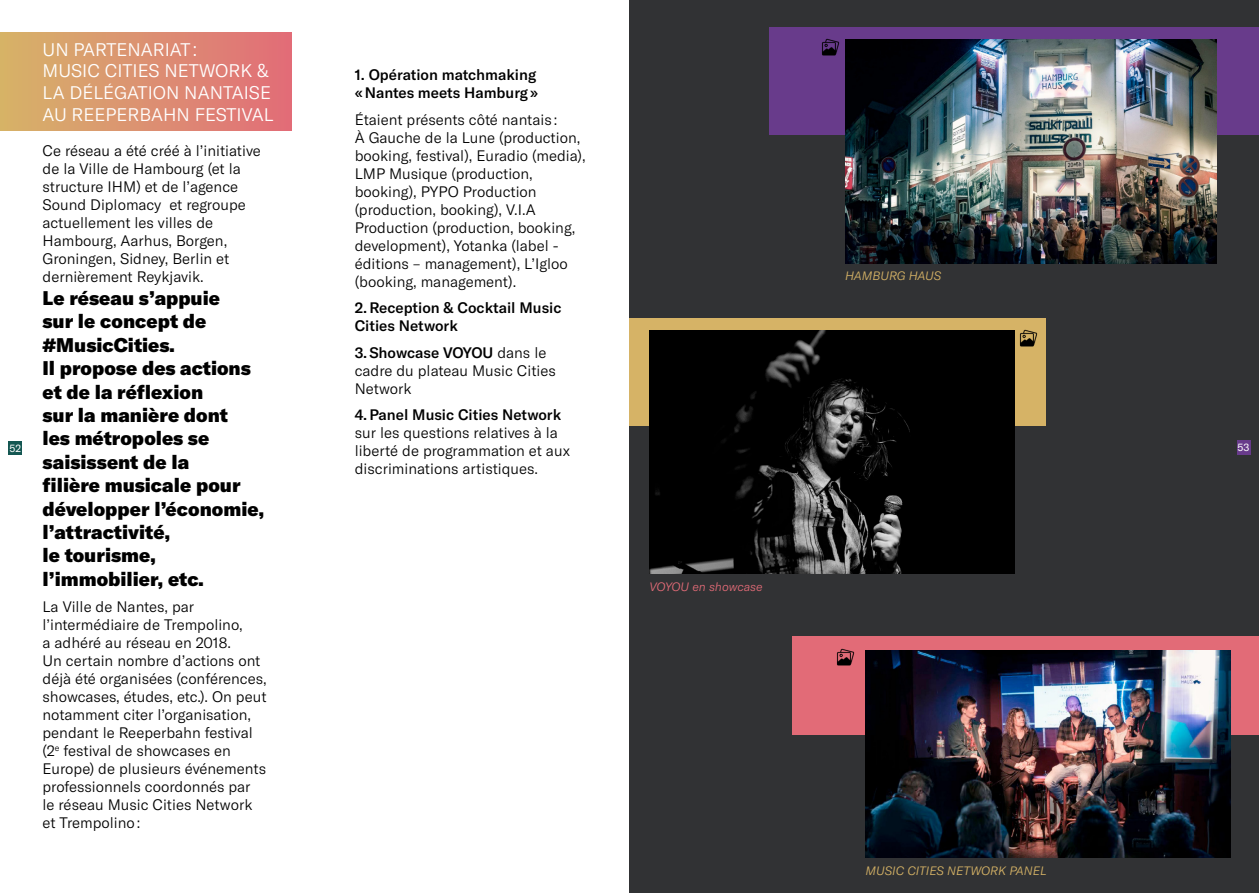
<style>
.page{position:relative;width:1259px;height:893px;background:#fff}
.page>*{position:absolute;margin:0;border:0;box-sizing:border-box;transform-origin:0 0}
.t1{font:900 19.5px/23.4px "GT America";color:#000}
.t2{font:300 18px/21.6px "GT America";color:#fff}
.t3{font:300 15px/18px "GT America";color:#000}
.t4{font:500 15px/18px "GT America";color:#000}
.t5{font:italic 300 12px "GT America";color:#d6b366}
.t6{font:italic 300 12px "GT America";color:#e26b77}
.t7{font:10.5px "GT America";color:#fff}
.s1{font-weight:500}
</style>
<div class="page">
<div style="left:629px;top:0;width:630px;height:893px;background:#313234"></div>
<div style="left:8px;top:441px;width:14px;height:14px;background:#145752"></div>
<div style="left:1236px;top:441px;width:14px;height:14px;background:#683b8b"></div>
<div style="left:0;top:32px;width:291px;height:98px;background:linear-gradient(to right,#d6b369,#e26d79)"></div>
<div style="left:770px;top:27px;width:489px;height:108px;background:#683b8b"></div>
<img style="left:845px;top:40px;width:371px;height:223px">
<img style="left:822px;top:38px;width:17px;height:18px">
<div style="left:629px;top:318px;width:416px;height:108px;background:#d6b366"></div>
<img style="left:649px;top:331px;width:365px;height:242px">
<div style="left:792px;top:637px;width:467px;height:98px;background:#e26b77"></div>
<img style="left:865px;top:651px;width:365px;height:206px">
<div style="left:1236px;top:440px;width:14px;height:13px;background:#683b8b"></div>
<img style="left:1014px;top:329px;width:24px;height:23px">
<img style="left:836px;top:648px;width:19px;height:18px">
<p class="t7" style="left:10px;top:442px;width:13px">52</p>
<p class="t2" style="left:43px;top:39px;width:232px">UN PARTENARIAT :<br>MUSIC CITIES NETWORK &amp;<br>LA DÉLÉGATION NANTAISE<br>AU REEPERBAHN FESTIVAL</p>
<p class="t3" style="left:43px;top:141px;width:220px">Ce réseau a été créé à l’initiative de la Ville de Hambourg (et la structure IHM) et de l’agence<br>Sound Diplomacy et regroupe actuellement les villes de<br>Hambourg, Aarhus, Borgen,<br>Groningen, Sidney, Berlin et dernièrement Reykjavik.</p>
<p class="t1" style="left:43px;top:286px;width:223px">Le réseau s’appuie<br>sur le concept de #MusicCities.<br>Il propose des actions et de la réflexion<br>sur la manière dont<br>les métropoles se saisissent de la<br>filière musicale pour développer l’économie, l’attractivité,<br>le tourisme, l’immobilier, etc.</p>
<p class="t3" style="left:43px;top:598px;width:226px">La Ville de Nantes, par l’intermédiaire de Trempolino,<br>a adhéré au réseau en 2018.<br>Un certain nombre d’actions ont déjà été organisées (conférences, showcases, études, etc.). On peut notamment citer l’organisation, pendant le Reeperbahn festival (2<sup>e</sup> festival de showcases en<br>Europe) de plusieurs événements professionnels coordonnés par<br>le réseau Music Cities Network et Trempolino:</p>
<p class="t4" style="left:355px;top:66px;width:185px">1. Opération matchmaking «Nantes meets Hamburg»</p>
<p class="t3" style="left:355px;top:111px;width:232px">Étaient présents côté nantais:<br>À Gauche de la Lune (production, booking, festival), Euradio (media),<br>LMP Musique (production, booking), PYPO Production (production, booking), V.I.A<br>Production (production, booking, development), Yotanka (label - éditions – management), L’Igloo (booking, management).</p>
<p class="t4" style="left:355px;top:299px;width:208px">2.Reception &amp; Cocktail Music<br>Cities Network</p>
<p class="t3" style="left:355px;top:344px;width:203px"><span class="s1">3.Showcase VOYOU</span> dans le cadre du plateau Music Cities<br>Network</p>
<p class="t4" style="left:355px;top:406px;width:208px">4.Panel Music Cities Network</p>
<p class="t3" style="left:355px;top:424px;width:217px">sur les questions relatives à la liberté de programmation et aux discriminations artistiques.</p>
<p class="t6" style="left:649px;top:580px;width:115px">VOYOU en showcase</p>
<p class="t5" style="left:845px;top:269px;width:98px">HAMBURG HAUS</p>
<p class="t5" style="left:865px;top:864px;width:182px">MUSIC CITIES NETWORK PANEL</p>
<p class="t7" style="left:1237px;top:441px;width:13px">53</p>
</div>
